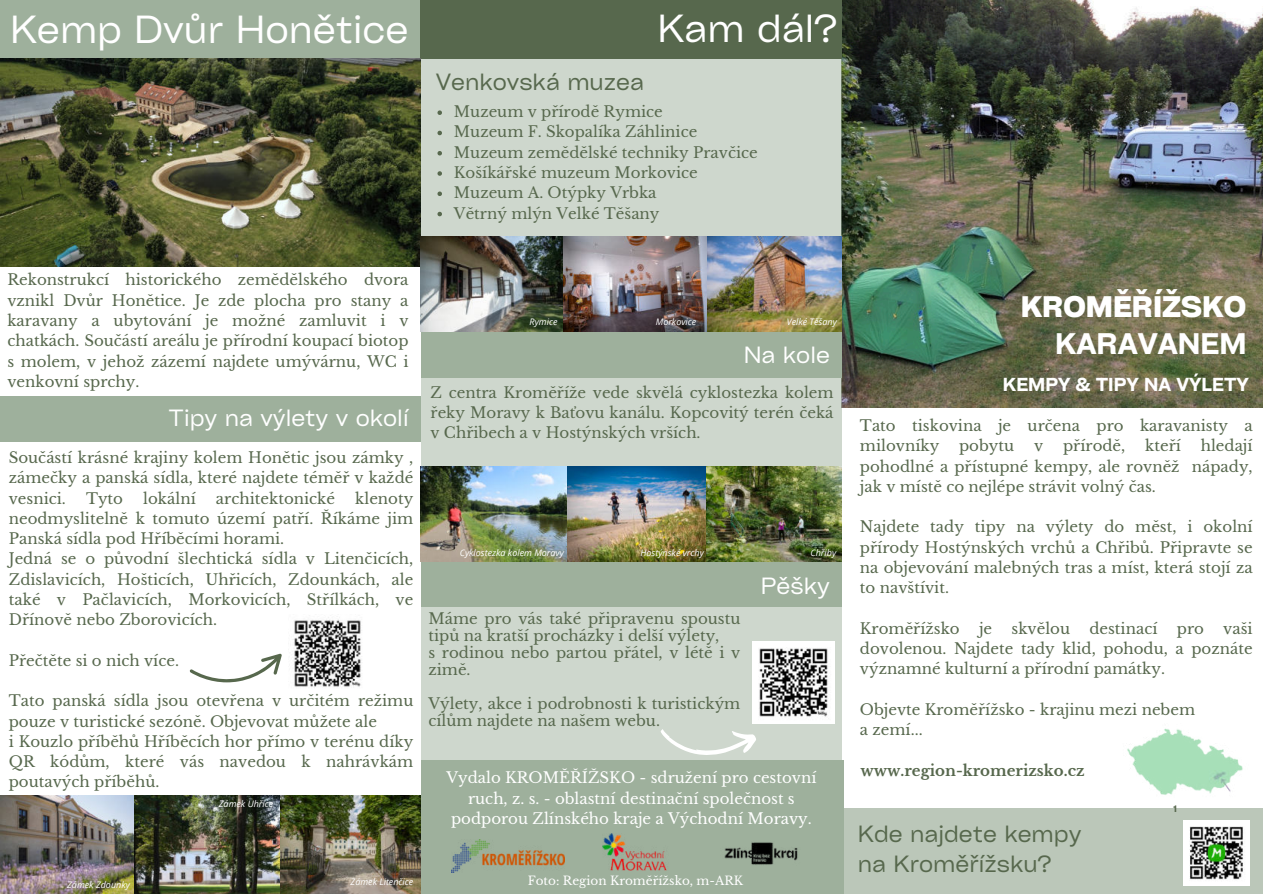
<style>
.page{position:relative;width:1263px;height:894px;background:#fff}
.page>*{position:absolute;margin:0;border:0;box-sizing:border-box;transform-origin:0 0}
.t1{font:37.5px "Cy Grotesk Key";color:#fff}
.t2{font:700 28.5px "Cy Grotesk Key";color:#fff}
.t3{font:28.5px "Cy Grotesk Key Demi";color:#fff}
.t4{font:22.5px/30.3px "Cy Grotesk Key";color:#57684d}
.t5{font:22.5px "Cy Grotesk Key";color:#fff}
.t6{font:18px "Cy Grotesk Key Demi";color:#fff}
.t7{font:15px/20.2px "Libre Baskerville";color:#57684d}
.t8{font:15px/20.2px "Libre Baskerville";color:#fff;text-align:center}
.t9{font:700 15px "Libre Baskerville";color:#57684d}
.t10{font:12px "Libre Baskerville";color:#fff}
.t11{font:italic 9px "Open Sans";color:#fff}
.t12{font:9px "Cy Grotesk Key Demi";color:#57684d}
</style>
<div class="page">
<img style="left:842px;top:0;width:421px;height:407px">
<div style="left:421px;top:0;width:421px;height:893px;background:#ced7cd"></div>
<div style="left:842px;top:808px;width:421px;height:85px;background:#bbc7b9"></div>
<div style="left:0;top:0;width:421px;height:58px;background:#9eb09c"></div>
<img style="left:1127px;top:728px;width:116px;height:67px">
<img style="left:1184px;top:820px;width:65px;height:65px">
<div style="left:421px;top:760px;width:422px;height:133px;background:#9eb09c"></div>
<div style="left:421px;top:0;width:421px;height:58px;background:#57684d"></div>
<img style="left:753px;top:641px;width:82px;height:82px">
<img style="left:0;top:58px;width:421px;height:208px">
<div style="left:421px;top:332px;width:421px;height:45px;background:#9eb09c"></div>
<div style="left:0;top:396px;width:421px;height:46px;background:#9eb09c"></div>
<div style="left:421px;top:561px;width:421px;height:46px;background:#9eb09c"></div>
<img style="left:421px;top:467px;width:421px;height:94px">
<img style="left:421px;top:236px;width:421px;height:96px">
<img style="left:0;top:795px;width:421px;height:98px">
<img style="left:451px;top:839px;width:113px;height:33px">
<img style="left:724px;top:842px;width:74px;height:23px">
<img style="left:603px;top:833px;width:64px;height:38px">
<svg style="left:660px;top:729px;width:96px;height:26px"></svg>
<img style="left:294px;top:617px;width:67px;height:71px">
<svg style="left:190px;top:653px;width:92px;height:29px"></svg>
<svg style="left:437px;top:110px;width:5px;height:5px"></svg>
<svg style="left:437px;top:131px;width:5px;height:4px"></svg>
<svg style="left:437px;top:151px;width:5px;height:4px"></svg>
<svg style="left:437px;top:171px;width:5px;height:5px"></svg>
<svg style="left:437px;top:191px;width:5px;height:5px"></svg>
<svg style="left:437px;top:212px;width:5px;height:4px"></svg>
<h1 class="t1" style="left:10px;top:3px;width:400px">Kemp Dvůr Honětice</h1>
<h1 class="t1" style="left:657px;top:3px;width:181px">Kam dál?</h1>
<h3 class="t4" style="left:436px;top:65px;width:210px">Venkovská muzea</h3>
<p class="t7" style="left:454px;top:102px;width:305px">Muzeum v přírodě Rymice<br>Muzeum F. Skopalíka Záhlinice<br>Muzeum zemědělské techniky Pravčice<br>Košíkářské muzeum Morkovice<br>Muzeum A. Otýpky Vrbka<br>Větrný mlýn Velké Těšany</p>
<p class="t7" style="left:7px;top:270px;width:403px;text-align:justify">Rekonstrukcí historického zemědělského dvora vznikl Dvůr Honětice. Je zde plocha pro stany a karavany a ubytování je možné zamluvit i v chatkách. Součástí areálu je přírodní koupací biotop s molem, v jehož zázemí najdete umývárnu, WC i venkovní sprchy.</p>
<h3 class="t5" style="left:169px;top:402px;width:241px">Tipy na výlety v okolí</h3>
<p class="t7" style="left:9px;top:447px;width:406px;text-align:justify">Součástí krásné krajiny kolem Honětic jsou zámky , zámečky a panská sídla, které najdete téměř v každé vesnici.</p>
<p class="t7" style="left:9px;top:488px;width:406px;text-indent:346px">klenoty neodmyslitelně k tomuto území patří. Říkáme jim Panská sídla pod Hříběcími horami.<br>Jedná se o původní šlechtická sídla v Litenčicích, Zdislavicích, Hošticích, Uhřicích, Zdounkách, ale také v Pačlavicích, Morkovicích, Střílkách, ve Dřínově nebo Zborovicích.</p>
<p class="t7" style="left:9px;top:650px;width:172px">Přečtěte si o nich více.</p>
<p class="t7" style="left:9px;top:690px;width:406px">Tato panská sídla jsou otevřena v určitém režimu pouze v turistické sezóně. Objevovat můžete ale<br>i Kouzlo příběhů Hříběcích hor přímo v terénu díky QR kódům, které vás navedou k nahrávkám poutavých příběhů.</p>
<p class="t7" style="left:86px;top:488px;width:39px">Tyto</p>
<p class="t7" style="left:143px;top:488px;width:54px">lokální</p>
<p class="t7" style="left:216px;top:488px;width:121px">architektonické</p>
<p class="t11" style="left:219px;top:797px;width:56px">Zámek Uhřice</p>
<p class="t11" style="left:530px;top:315px;width:29px">Rymice</p>
<p class="t11" style="left:656px;top:315px;width:42px">Morkovice</p>
<p class="t11" style="left:787px;top:315px;width:52px">Velké Těšany</p>
<h3 class="t5" style="left:744px;top:339px;width:88px">Na kole</h3>
<p class="t7" style="left:431px;top:382px;width:405px;text-align:justify">Z centra Kroměříže vede skvělá cyklostezka kolem řeky Moravy k Baťovu kanálu. Kopcovitý terén čeká v Chřibech a v Hostýnských vrších.</p>
<p class="t11" style="left:460px;top:546px;width:106px">Cyklostezka kolem Moravy</p>
<p class="t11" style="left:640px;top:546px;width:65px">Hostýnské vrchy</p>
<p class="t11" style="left:810px;top:546px;width:27px">Chřiby</p>
<p class="t7" style="left:428px;top:610px;width:313px;line-height:16.8px">Máme pro vás také připravenu spoustu tipů na kratší procházky i delší výlety,<br>s rodinou nebo partou přátel, v létě i v zimě.</p>
<p class="t7" style="left:428px;top:694px;width:313px;line-height:16.8px">Výlety, akce i podrobnosti k turistickým cílům najdete na našem webu.</p>
<h3 class="t5" style="left:761px;top:570px;width:70px">Pěšky</h3>
<p class="t8" style="left:446px;top:767px;width:372px">Vydalo KROMĚŘÍŽSKO - sdružení pro cestovní ruch, z. s. - oblastní destinační společnost s podporou Zlínského kraje a Východní Moravy.</p>
<p class="t11" style="left:67px;top:877px;width:64px">Zámek Zdounky</p>
<p class="t11" style="left:351px;top:875px;width:64px">Zámek Litenčice</p>
<p class="t10" style="left:528px;top:873px;width:217px">Foto: Region Kroměřížsko, m-ARK</p>
<h2 class="t2" style="left:1021px;top:286px;width:227px">KROMĚŘÍŽSKO</h2>
<h2 class="t3" style="left:1055px;top:323px;width:193px">KARAVANEM</h2>
<p class="t6" style="left:1003px;top:371px;width:247px">KEMPY &amp; TIPY NA VÝLETY</p>
<p class="t7" style="left:860px;top:415px;width:394px">Tato tiskovina je určena pro karavanisty a milovníky</p>
<p class="t7" style="left:860px;top:436px;width:394px;text-align:justify;text-indent:341px">hledají pohodlné a přístupné kempy, ale rovněž nápady, jak v místě co nejlépe strávit volný čas.</p>
<p class="t7" style="left:860px;top:517px;width:394px;text-align:justify">Najdete tady tipy na výlety do měst, i okolní přírody Hostýnských vrchů a Chřibů. Připravte se na objevování malebných tras a míst, která stojí za to navštívit.</p>
<p class="t7" style="left:860px;top:618px;width:101px">Kroměřížsko</p>
<p class="t7" style="left:979px;top:618px;width:15px">je</p>
<p class="t7" style="left:1011px;top:618px;width:60px">skvělou</p>
<p class="t7" style="left:1089px;top:618px;width:70px">destinací</p>
<p class="t7" style="left:1177px;top:618px;width:29px">pro</p>
<p class="t7" style="left:959px;top:436px;width:57px">pobytu</p>
<p class="t7" style="left:1034px;top:436px;width:11px">v</p>
<p class="t7" style="left:1063px;top:436px;width:64px">přírodě,</p>
<p class="t7" style="left:1145px;top:436px;width:37px">kteří</p>
<p class="t7" style="left:860px;top:618px;width:394px;text-align:justify;text-indent:363px">vaši dovolenou. Najdete tady klid, pohodu, a poznáte významné kulturní a přírodní památky.</p>
<p class="t7" style="left:860px;top:699px;width:337px">Objevte Kroměřížsko - krajinu mezi nebem a zemí...</p>
<p class="t9" style="left:860px;top:760px;width:226px">www.region-kromerizsko.cz</p>
<h3 class="t4" style="left:858px;top:817px;width:225px">Kde najdete kempy na Kroměřížsku?</h3>
<p class="t12" style="left:1174px;top:802px;width:5px">1</p>
</div>
